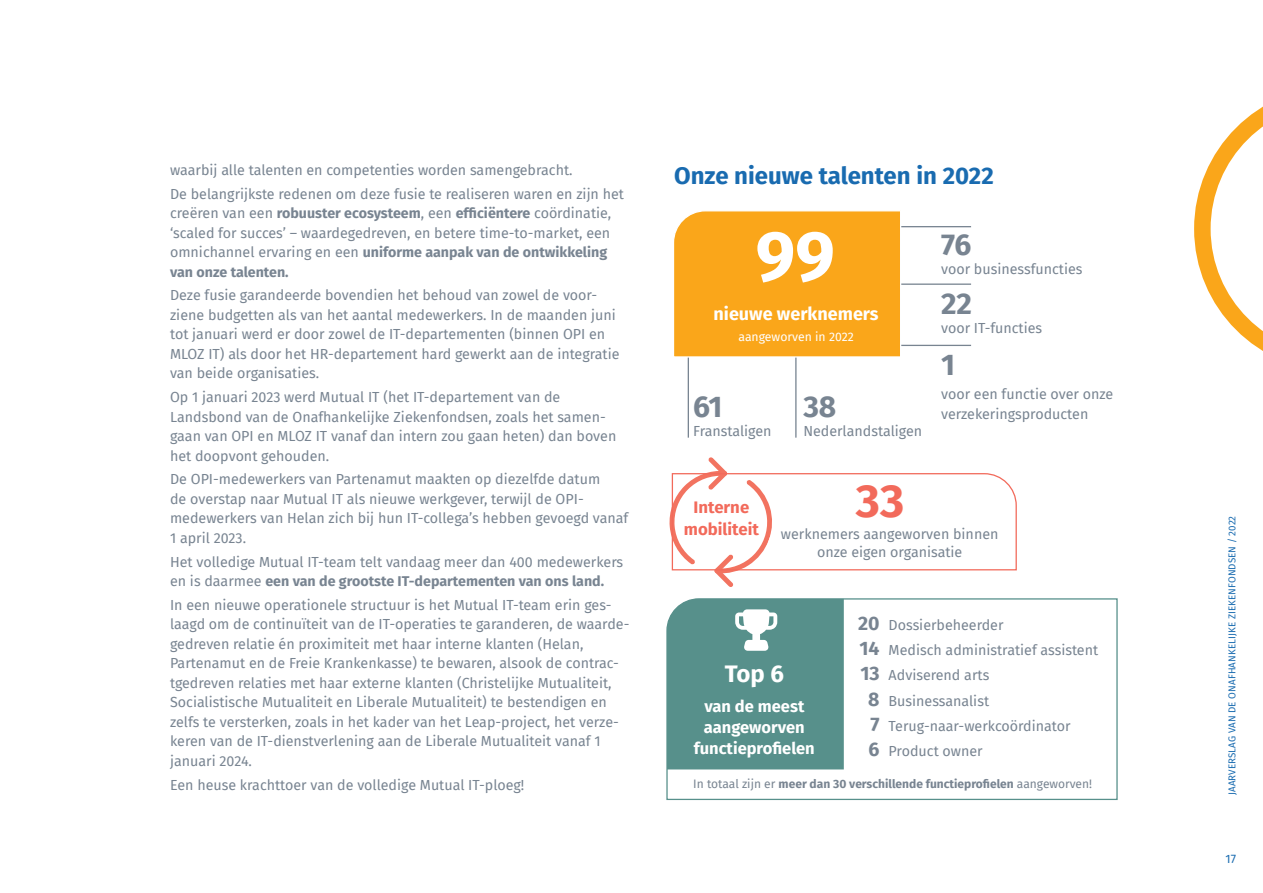
<style>
.page{position:relative;width:1263px;height:893px;background:#fff}
.page>*{position:absolute;margin:0;border:0;box-sizing:border-box;transform-origin:0 0}
.t1{font:700 70.8px "Fira Sans";color:#fff}
.t2{font:700 46.5px "Fira Sans";color:#f26a5b}
.t3{font:700 30px "Fira Sans";letter-spacing:-.01em;color:#788491}
.t4{font:700 24px "Fira Sans";color:#196bb0}
.t5{font:700 24px "Fira Sans";color:#fff}
.t6{font:700 18px "Fira Sans";color:#fff}
.t7{font:700 16.8px/21.8px "Fira Sans";color:#f26a5b;text-align:center}
.t8{font:700 16.5px/21px "Fira Sans";color:#fff;text-align:center}
.t9{font:14.25px/19.5px "Fira Sans";color:#788491}
.t10{font:12.15px "Fira Sans";color:#fff}
.t11{font:700 12px "Fira Sans";color:#788491}
.t12{font:12px "Fira Sans";color:#196bb0}
.t13{font:9.75px "Fira Sans";letter-spacing:.01em;color:#196bb0}
.s1{font-weight:700}
.s2{font-weight:700;font-size:19.5px}
.s3{font-weight:400}
</style>
<div class="page">
<svg style="left:1194px;top:106px;width:69px;height:245px"></svg>
<svg style="left:666px;top:598px;width:452px;height:202px"></svg>
<svg style="left:669px;top:457px;width:348px;height:130px"></svg>
<hr style="left:688px;top:320px;width:1px;height:118px;background:#788491">
<hr style="left:795px;top:320px;width:1px;height:118px;background:#788491">
<hr style="left:731px;top:226px;width:240px;height:1px;background:#788491">
<hr style="left:731px;top:284px;width:240px;height:1px;background:#788491">
<hr style="left:731px;top:345px;width:240px;height:1px;background:#788491">
<div style="left:674px;top:211px;width:228px;height:147px;background:#faa61a"></div>
<div style="left:667px;top:599px;width:177px;height:170px;background:#57908b"></div>
<p class="t9" style="left:170px;top:158px;width:455px;line-height:23.7px">waarbij alle talenten en competenties worden samengebracht.<br>De belangrijkste redenen om deze fusie te realiseren waren en zijn het</p>
<p class="t9" style="left:170px;top:203px;width:443px">creëren van een <span class="s1">robuuster ecosysteem</span>, een <span class="s1">efficiëntere</span> coördinatie, ‘scaled for succes’ – waardegedreven, en betere time-to-market, een omnichannel ervaring en een <span class="s1">uniforme aanpak van de ontwikkeling van onze talenten.</span></p>
<p class="t9" style="left:170px;top:285px;width:451px">Deze fusie garandeerde bovendien het behoud van zowel de voor&shy;ziene budgetten als van het aantal medewerkers. In de maanden juni tot januari werd er door zowel de IT-departementen (binnen OPI en MLOZ IT) als door het HR-departement hard gewerkt aan de integratie van beide organisaties.</p>
<p class="t9" style="left:170px;top:387px;width:448px">Op 1 januari 2023 werd Mutual IT (het IT-departement van de Landsbond van de Onafhankelijke Ziekenfondsen, zoals het samen&shy;gaan van OPI en MLOZ IT vanaf dan intern zou gaan heten) dan boven het doopvont gehouden.</p>
<p class="t9" style="left:170px;top:469px;width:460px">De OPI-medewerkers van Partenamut maakten op diezelfde datum<br>de overstap naar Mutual IT als nieuwe werkgever, terwijl de OPI&shy;medewerkers van Helan zich bij hun IT-collega’s hebben gevoegd vanaf 1 april 2023.</p>
<p class="t9" style="left:170px;top:551px;width:455px">Het volledige Mutual IT-team telt vandaag meer dan 400 medewerkers en is daarmee <span class="s1">een van de grootste IT-departementen van ons land.</span></p>
<p class="t9" style="left:170px;top:595px;width:461px">In een nieuwe operationele structuur is het Mutual IT-team erin ges&shy;laagd om de continuïteit van de IT-operaties te garanderen, de waarde&shy;gedreven relatie én proximiteit met haar interne klanten (Helan, Partenamut en de Freie Krankenkasse) te bewaren, alsook de contrac&shy;tgedreven relaties met haar externe klanten (Christelijke Mutualiteit, Socialistische Mutualiteit en Liberale Mutualiteit) te bestendigen en zelfs te versterken, zoals in het kader van het Leap-project, het verze&shy;keren van de IT-dienstverlening aan de Liberale Mutualiteit vanaf 1 januari 2024.</p>
<p class="t9" style="left:170px;top:774px;width:356px">Een heuse krachttoer van de volledige Mutual IT-ploeg!</p>
<h3 class="t4" style="left:674px;top:155px;width:321px">Onze nieuwe talenten in 2022</h3>
<h1 class="t1" style="left:755px;top:196px;width:81px">99</h1>
<h3 class="t3" style="left:941px;top:219px;width:32px">76</h3>
<p class="t9" style="left:941px;top:259px;width:143px">voor businessfuncties</p>
<h3 class="t3" style="left:941px;top:278px;width:33px">22</h3>
<p class="t9" style="left:941px;top:318px;width:103px">voor IT-functies</p>
<h3 class="t3" style="left:941px;top:340px;width:15px">1</h3>
<p class="t9" style="left:941px;top:384px;width:174px">voor een functie over onze</p>
<p class="t6" style="left:713px;top:298px;width:167px">nieuwe werknemers</p>
<p class="t10" style="left:738px;top:327px;width:117px">aangeworven in 2022</p>
<h3 class="t3" style="left:693px;top:381px;width:31px">61</h3>
<p class="t9" style="left:941px;top:403px;width:149px">verzekeringsproducten</p>
<p class="t9" style="left:693px;top:421px;width:80px">Franstaligen</p>
<h3 class="t3" style="left:803px;top:381px;width:35px">38</h3>
<p class="t9" style="left:803px;top:421px;width:120px">Nederlandstaligen</p>
<p class="t7" style="left:684px;top:495px;width:77px">Interne mobiliteit</p>
<h2 class="t2" style="left:856px;top:461px;width:50px">33</h2>
<p class="t9" style="left:781px;top:525px;width:219px;line-height:18px;text-align:center">werknemers aangeworven binnen onze eigen organisatie</p>
<h3 class="t5" style="left:725px;top:654px;width:61px">Top 6</h3>
<p class="t8" style="left:694px;top:694px;width:122px">van de meest aangeworven functieprofielen</p>
<p class="t9" style="left:858px;top:615px;width:147px"><span class="s2">20</span> Dossierbeheerder</p>
<p class="t9" style="left:859px;top:640px;width:240px"><span class="s2">14</span> Medisch administratief assistent</p>
<p class="t9" style="left:860px;top:665px;width:130px"><span class="s2">13</span> Adviserend arts</p>
<p class="t9" style="left:868px;top:690px;width:122px"><span class="s2">8</span> Businessanalist</p>
<p class="t9" style="left:870px;top:716px;width:202px"><span class="s2">7</span> Terug-naar-werkcoördinator</p>
<p class="t9" style="left:869px;top:741px;width:116px"><span class="s2">6</span> Product owner</p>
<p class="t11" style="left:693px;top:773px;width:400px"><span class="s3">In totaal zijn er</span> meer dan 30 verschillende functieprofielen <span class="s3">aangeworven!</span></p>
<p class="t13" style="left:1225px;top:795px;width:281px;rotate:-90deg">JAARVERSLAG VAN DE ONAFHANKELIJKE ZIEKENFONDSEN / 2022</p>
<p class="t12" style="left:1225px;top:850px;width:12px">17</p>
</div>
